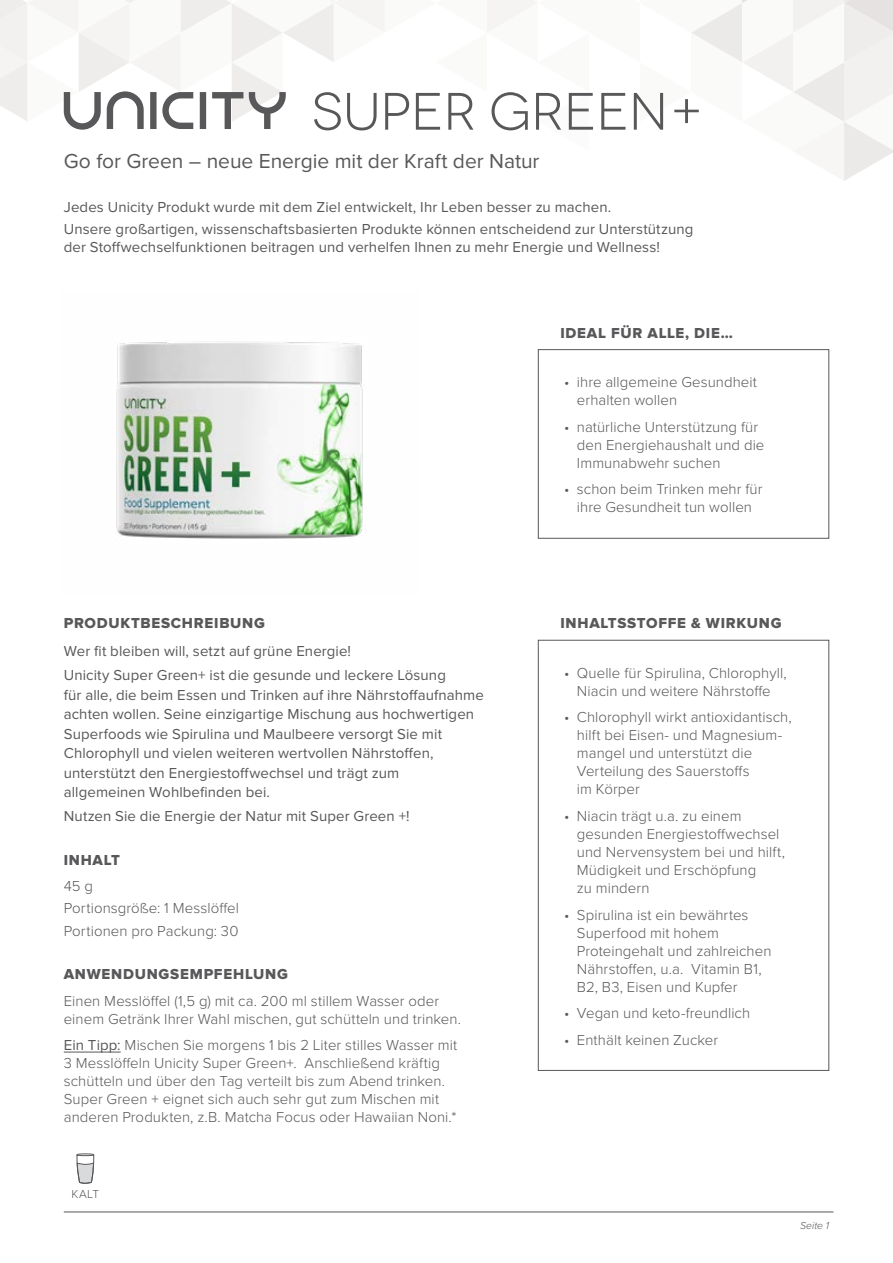
<style>
.page{position:relative;width:893px;height:1263px;background:#fff}
.page>*{position:absolute;margin:0;border:0;box-sizing:border-box;transform-origin:0 0}
.t1{font:52.5px "Novecentowide";color:#58585a}
.t2{font:21px "Proxima Nova";color:#58585a}
.t3{font:300 15px/18px "Proxima Nova";letter-spacing:.005em;color:#58585a}
.t4{font:15px/19.5px "Proxima Nova";letter-spacing:.005em;color:#58585a}
.t5{font:15px "Proxima Nova Extrabld";letter-spacing:.05em;color:#58585a}
.t6{font:300 12px "Proxima Nova";color:#58585a}
.t7{font:italic 300 10.5px "Proxima Nova";color:#58585a}
.s1{font-weight:400}
</style>
<div class="page">
<img style="left:116px;top:341px;width:250px;height:198px">
<hr style="left:64px;top:1212px;width:769px;height:1px;background:#58585a">
<svg style="left:0;top:0;width:893px;height:181px"></svg>
<hr style="left:64px;top:1052px;width:57px;height:1px;background:#58585a">
<svg style="left:76px;top:1153px;width:18px;height:31px"></svg>
<div style="left:538px;top:640px;width:291px;height:431px;border:1px solid #58585a"></div>
<div style="left:538px;top:349px;width:291px;height:190px;border:1px solid #58585a"></div>
<h1 class="t1" style="left:312px;top:81px;width:394px">SUPER GREEN+</h1>
<h2 class="t2" style="left:64px;top:149px;width:477px">Go for Green – neue Energie mit der Kraft der Natur</h2>
<p class="t4" style="left:64px;top:196px;width:631px;line-height:22.2px">Jedes Unicity Produkt wurde mit dem Ziel entwickelt, Ihr Leben besser zu machen.<br>Unsere großartigen, wissenschaftsbasierten Produkte können entscheidend zur Unterstützung</p>
<p class="t4" style="left:64px;top:237px;width:598px">der Stoffwechselfunktionen beitragen und verhelfen Ihnen zu mehr Energie und Wellness!</p>
<p class="t5" style="left:560px;top:324px;width:174px">IDEAL FÜR ALLE, DIE…</p>
<p class="t3" style="left:577px;top:374px;width:182px;text-indent:-13px">• ihre allgemeine Gesundheit erhalten wollen</p>
<p class="t3" style="left:577px;top:418px;width:189px;text-indent:-13px">• natürliche Unterstützung für den Energiehaushalt und die<br>Immunabwehr suchen</p>
<p class="t3" style="left:564px;top:481px;width:200px;text-align:center">• schon beim Trinken mehr für ihre Gesundheit tun wollen</p>
<p class="t5" style="left:64px;top:615px;width:203px">PRODUKTBESCHREIBUNG</p>
<p class="t4" style="left:64px;top:640px;width:384px;line-height:23.7px">Wer fit bleiben will, setzt auf grüne Energie!<br>Unicity Super Green+ ist die gesunde und leckere Lösung</p>
<p class="t4" style="left:64px;top:685px;width:422px">für alle, die beim Essen und Trinken auf ihre Nährstoffaufnahme achten wollen. Seine einzigartige Mischung aus hochwertigen Superfoods wie Spirulina und Maulbeere versorgt Sie mit Chlorophyll und vielen weiteren wertvollen Nährstoffen, unterstützt den Energiestoffwechsel und trägt zum allgemeinen Wohlbefinden bei.</p>
<p class="t4" style="left:64px;top:806px;width:347px">Nutzen Sie die Energie der Natur mit Super Green +!</p>
<p class="t5" style="left:64px;top:851px;width:58px">INHALT</p>
<p class="t3" style="left:64px;top:875px;width:177px;line-height:22.2px">45 g<br>Portionsgröße: 1 Messlöffel<br>Portionen pro Packung: 30</p>
<p class="t5" style="left:64px;top:965px;width:226px">ANWENDUNGSEMPFEHLUNG</p>
<p class="t3" style="left:64px;top:992px;width:399px">Einen Messlöffel (1,5 g) mit ca. 200 ml stillem Wasser oder einem Getränk Ihrer Wahl mischen, gut schütteln und trinken.</p>
<p class="t3" style="left:64px;top:1036px;width:395px"><span class="s1">Ein Tipp:</span> Mischen Sie morgens 1 bis 2 Liter stilles Wasser mit 3 Messlöffeln Unicity Super Green+. Anschließend kräftig schütteln und über den Tag verteilt bis zum Abend trinken.<br>Super Green + eignet sich auch sehr gut zum Mischen mit anderen Produkten, z.B. Matcha Focus oder Hawaiian Noni.*</p>
<p class="t6" style="left:71px;top:1187px;width:29px">KALT</p>
<p class="t5" style="left:560px;top:615px;width:223px">INHALTSSTOFFE &amp; WIRKUNG</p>
<p class="t3" style="left:564px;top:664px;width:224px;text-align:center">• Quelle für Spirulina, Chlorophyll,<br>Niacin und weitere Nährstoffe</p>
<p class="t3" style="left:577px;top:709px;width:216px;text-indent:-13px">• Chlorophyll wirkt antioxidantisch, hilft bei Eisen- und Magnesium&shy;mangel und unterstützt die<br>Verteilung des Sauerstoffs<br>im Körper</p>
<p class="t3" style="left:577px;top:807px;width:210px;text-indent:-13px">• Niacin trägt u.a. zu einem gesunden Energiestoffwechsel und Nervensystem bei und hilft,<br>Müdigkeit und Erschöpfung<br>zu mindern</p>
<p class="t3" style="left:577px;top:906px;width:196px;text-indent:-13px">• Spirulina ist ein bewährtes<br>Superfood mit hohem<br>Proteingehalt und zahlreichen<br>Nährstoffen, u.a. Vitamin B1,<br>B2, B3, Eisen und Kupfer</p>
<p class="t3" style="left:564px;top:1004px;width:188px">• Vegan und keto-freundlich</p>
<p class="t3" style="left:564px;top:1031px;width:156px">• Enthält keinen Zucker</p>
<p class="t7" style="left:800px;top:1219px;width:31px">Seite 1</p>
</div>
